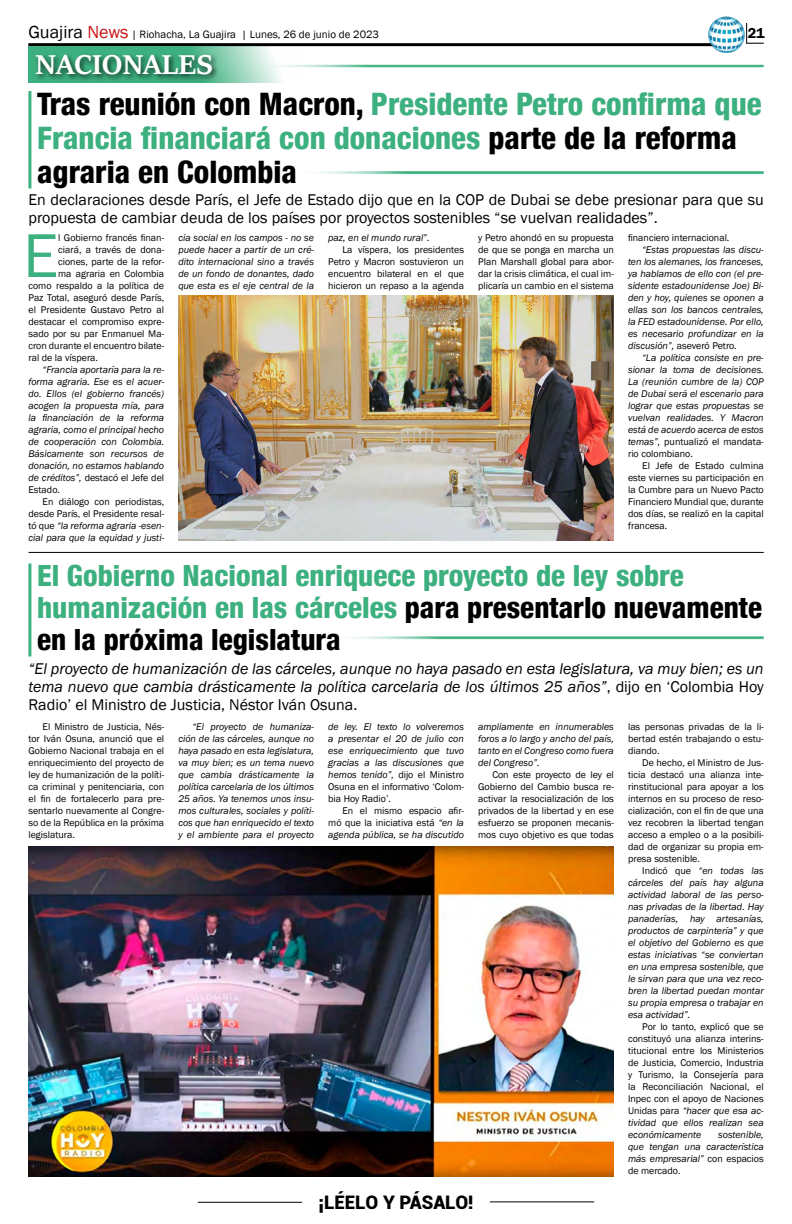
<style>
.page{position:relative;width:792px;height:1224px;background:#fff}
.page>*{position:absolute;margin:0;border:0;box-sizing:border-box;transform-origin:0 0}
.t1{font:64px "Franklin Gothic";color:#3db080}
.t2{font:800 condensed 30.9px/33.9px "Helvetica 87";color:#3db080}
.t3{font:700 30px "Sitka Heading";color:#fff}
.t4{font:800 condensed 29.2px/32px "Helvetica 87";color:#3db080}
.t5{font:900 18.7px "Roboto";color:#000}
.t6{font:italic 16px/18px "Franklin Gothic";color:#000;text-align:justify}
.t7{font:16px/18px "Franklin Gothic";color:#000}
.t8{font:600 14.7px "Franklin Gothic";color:#000}
.t9{font:11px "Franklin Gothic";color:#000}
.t10{font:italic 10px/12px "Franklin Gothic";color:#000;text-align:justify}
.t11{font:10px/12px "Franklin Gothic";color:#000;text-align:justify}
.s1{font-size:18px}
.s2{font-size:18px;color:#c91311}
.s3{color:#000}
.s4{font-style:normal}
.s5{font-style:italic}
</style>
<div class="page">
<hr style="left:198px;top:1202px;width:104px;height:1px;background:#000">
<hr style="left:490px;top:1201px;width:104px;height:1px;background:#000">
<hr style="left:28px;top:43px;width:688px;height:3px;background:#000">
<img style="left:708px;top:16px;width:37px;height:37px">
<svg style="left:746px;top:23px;width:18px;height:21px"></svg>
<svg style="left:28px;top:46px;width:275px;height:37px"></svg>
<div style="left:33px;top:52px;width:186px;height:30px;background:#000;opacity:.75"></div>
<hr style="left:254px;top:65px;width:510px;height:3px;background:#3db080">
<hr style="left:328px;top:636px;width:436px;height:3px;background:#3db080">
<hr style="left:293px;top:171px;width:471px;height:3px;background:#3db080">
<hr style="left:28px;top:91px;width:3px;height:98px;background:#3db080">
<hr style="left:28px;top:563px;width:3px;height:94px;background:#3db080">
<hr style="left:28px;top:552px;width:736px;height:1px;background:#000">
<img style="left:178px;top:296px;width:436px;height:245px">
<img style="left:28px;top:847px;width:586px;height:329px">
<p class="t9" style="left:28px;top:28px;width:352px"><span class="s1">Guajira</span> <span class="s2">News</span> | Riohacha, La Guajira | Lunes, 26 de junio de 2023</p>
<h3 class="t8" style="left:748px;top:24px;width:19px">21</h3>
<h3 class="t3" style="left:35px;top:42px;width:179px">NACIONALES</h3>
<h2 class="t2" style="left:37px;top:86px;width:726px"><span class="s3">Tras reunión con Macron,</span> Presidente Petro confirma que<br>Francia financiará con donaciones <span class="s3">parte de la reforma agraria en Colombia</span></h2>
<h3 class="t7" style="left:28px;top:191px;width:737px">En declaraciones desde París, el Jefe de Estado dijo que en la COP de Dubai se debe presionar para que su propuesta de cambiar deuda de los países por proyectos sostenibles “se vuelvan realidades”.</h3>
<h1 class="t1" style="left:23px;top:216px;width:37px">E</h1>
<p class="t11" style="left:58px;top:232px;width:107px">l Gobierno francés finan-</p>
<p class="t11" style="left:58px;top:244px;width:108px">ciará, a través de dona-</p>
<p class="t11" style="left:58px;top:256px;width:108px">ciones, parte de la refor-</p>
<p class="t11" style="left:58px;top:268px;width:108px">ma agraria en Colombia</p>
<p class="t11" style="left:28px;top:280px;width:137px">como respaldo a la política de</p>
<p class="t11" style="left:28px;top:292px;width:137px">Paz Total, aseguró desde París,</p>
<p class="t11" style="left:28px;top:304px;width:137px">el Presidente Gustavo Petro al</p>
<p class="t11" style="left:28px;top:316px;width:137px">destacar el compromiso expre-</p>
<p class="t11" style="left:28px;top:328px;width:137px">sado por su par Enmanuel Ma-</p>
<p class="t11" style="left:28px;top:340px;width:137px">cron durante el encuentro bilate-</p>
<p class="t11" style="left:28px;top:352px;width:71px">ral de la víspera.</p>
<p class="t10" style="left:28px;top:364px;width:137px;text-indent:14px">“Francia aportaría para la re&shy;forma agraria. Ese es el acuer&shy;do. Ellos (el gobierno francés) acogen la propuesta mía, para la financiación de la reforma agraria, como el principal hecho de cooperación con Colombia.<br>Básicamente son recursos de donación, no estamos hablando de créditos”, <span class="s4">destacó el Jefe del Estado.</span></p>
<p class="t11" style="left:28px;top:496px;width:137px;text-indent:14px">En diálogo con periodistas, desde París, el Presidente resal&shy;tó que <span class="s5">“la reforma agraria -esen&shy;cial para que la equidad y justi-</span></p>
<p class="t10" style="left:178px;top:232px;width:137px">cia social en los campos - no se puede hacer a partir de un cré&shy;dito internacional sino a través de un fondo de donantes, dado que esta es el eje central de la</p>
<p class="t10" style="left:328px;top:232px;width:103px">paz, en el mundo rural”.</p>
<p class="t11" style="left:328px;top:244px;width:137px;text-indent:14px">La víspera, los presidentes Petro y Macron sostuvieron un encuentro bilateral en el que hicieron un repaso a la agenda</p>
<p class="t11" style="left:478px;top:232px;width:137px">y Petro ahondó en su propuesta de que se ponga en marcha un Plan Marshall global para abor&shy;dar la crisis climática, el cual im&shy;plicaría un cambio en el sistema</p>
<p class="t11" style="left:628px;top:232px;width:103px">financiero internacional.</p>
<p class="t10" style="left:628px;top:244px;width:137px;text-indent:14px">“Estas propuestas las discu&shy;ten los alemanes, los franceses, ya hablamos de ello con (el pre&shy;sidente estadounidense Joe) Bi&shy;den y hoy, quienes se oponen a ellas son los bancos centrales, la FED estadounidense. Por ello, es necesario profundizar en la discusión”, <span class="s4">aseveró Petro.</span></p>
<p class="t10" style="left:628px;top:352px;width:137px;text-indent:14px">“La política consiste en pre&shy;sionar la toma de decisiones.<br>La (reunión cumbre de la) COP de Dubai será el escenario para lograr que estas propuestas se vuelvan realidades. Y Macron está de acuerdo acerca de estos temas”, <span class="s4">puntualizó el mandata&shy;rio colombiano.</span></p>
<p class="t11" style="left:628px;top:460px;width:137px;text-indent:14px">El Jefe de Estado culmina este viernes su participación en la Cumbre para un Nuevo Pacto Financiero Mundial que, durante dos días, se realizó en la capital francesa.</p>
<h3 class="t4" style="left:37px;top:559px;width:727px">El Gobierno Nacional enriquece proyecto de ley sobre humanización en las cárceles <span class="s3">para presentarlo nuevamente en la próxima legislatura</span></h3>
<p class="t6" style="left:28px;top:660px;width:737px">“El proyecto de humanización de las cárceles, aunque no haya pasado en esta legislatura, va muy bien; es un tema nuevo que cambia drásticamente la política carcelaria de los últimos 25 años”<span class="s4">, dijo en ‘Colombia Hoy Radio’ el Ministro de Justicia, Néstor Iván Osuna.</span></p>
<p class="t11" style="left:28px;top:721px;width:137px;text-indent:14px">El Ministro de Justicia, Nés&shy;tor Iván Osuna, anunció que el Gobierno Nacional trabaja en el enriquecimiento del proyecto de ley de humanización de la políti&shy;ca criminal y penitenciaria, con el fin de fortalecerlo para pre&shy;sentarlo nuevamente al Congre&shy;so de la República en la próxima legislatura.</p>
<p class="t10" style="left:178px;top:721px;width:137px;text-indent:14px">“El proyecto de humaniza&shy;ción de las cárceles, aunque no haya pasado en esta legislatura, va muy bien; es un tema nuevo que cambia drásticamente la política carcelaria de los últimos 25 años. Ya tenemos unos insu&shy;mos culturales, sociales y políti&shy;cos que han enriquecido el texto y el ambiente para el proyecto</p>
<p class="t10" style="left:328px;top:721px;width:137px">de ley. El texto lo volveremos a presentar el 20 de julio con ese enriquecimiento que tuvo gracias a las discusiones que hemos tenido”, <span class="s4">dijo el Ministro Osuna en el informativo ‘Colom&shy;bia Hoy Radio’.</span></p>
<p class="t11" style="left:328px;top:805px;width:137px;text-indent:14px">En el mismo espacio afir&shy;mó que la iniciativa está <span class="s5">“en la agenda pública, se ha discutido</span></p>
<p class="t10" style="left:478px;top:721px;width:137px">ampliamente en innumerables foros a lo largo y ancho del país, tanto en el Congreso como fuera del Congreso”.</p>
<p class="t11" style="left:478px;top:769px;width:137px;text-indent:14px">Con este proyecto de ley el Gobierno del Cambio busca re&shy;activar la resocialización de los privados de la libertad y en ese esfuerzo se proponen mecanis&shy;mos cuyo objetivo es que todas</p>
<h3 class="t5" style="left:318px;top:1189px;width:157px">¡LÉELO Y PÁSALO!</h3>
<p class="t11" style="left:628px;top:721px;width:137px">las personas privadas de la li&shy;bertad estén trabajando o estu&shy;diando.</p>
<p class="t11" style="left:628px;top:757px;width:137px;text-indent:14px">De hecho, el Ministro de Jus&shy;ticia destacó una alianza inte&shy;rinstitucional para apoyar a los internos en su proceso de reso&shy;cialización, con el fin de que una vez recobren la libertad tengan acceso a empleo o a la posibili&shy;dad de organizar su propia em&shy;presa sostenible.</p>
<p class="t10" style="left:628px;top:865px;width:137px;text-indent:14px"><span class="s4">Indicó que</span> “en todas las cárceles del país hay alguna actividad laboral de las perso&shy;nas privadas de la libertad. Hay panaderías, hay artesanías, productos de carpintería” y que el objetivo del Gobierno es que estas iniciativas “se conviertan en una empresa sostenible, que le sirvan para que una vez reco&shy;bren la libertad puedan montar su propia empresa o trabajar en esa actividad”.</p>
<p class="t11" style="left:628px;top:1021px;width:137px;text-indent:14px">Por lo tanto, explicó que se constituyó una alianza interins&shy;titucional entre los Ministerios de Justicia, Comercio, Industria y Turismo, la Consejería para la Reconciliación Nacional, el Inpec con el apoyo de Naciones Unidas para <span class="s5">“hacer que esa ac&shy;tividad que ellos realizan sea económicamente</span></p>
<p class="t10" style="left:628px;top:1129px;width:137px;text-indent:90px">sostenible, que tengan una característica más empresarial” <span class="s4">con espacios de mercado.</span></p>
</div>
